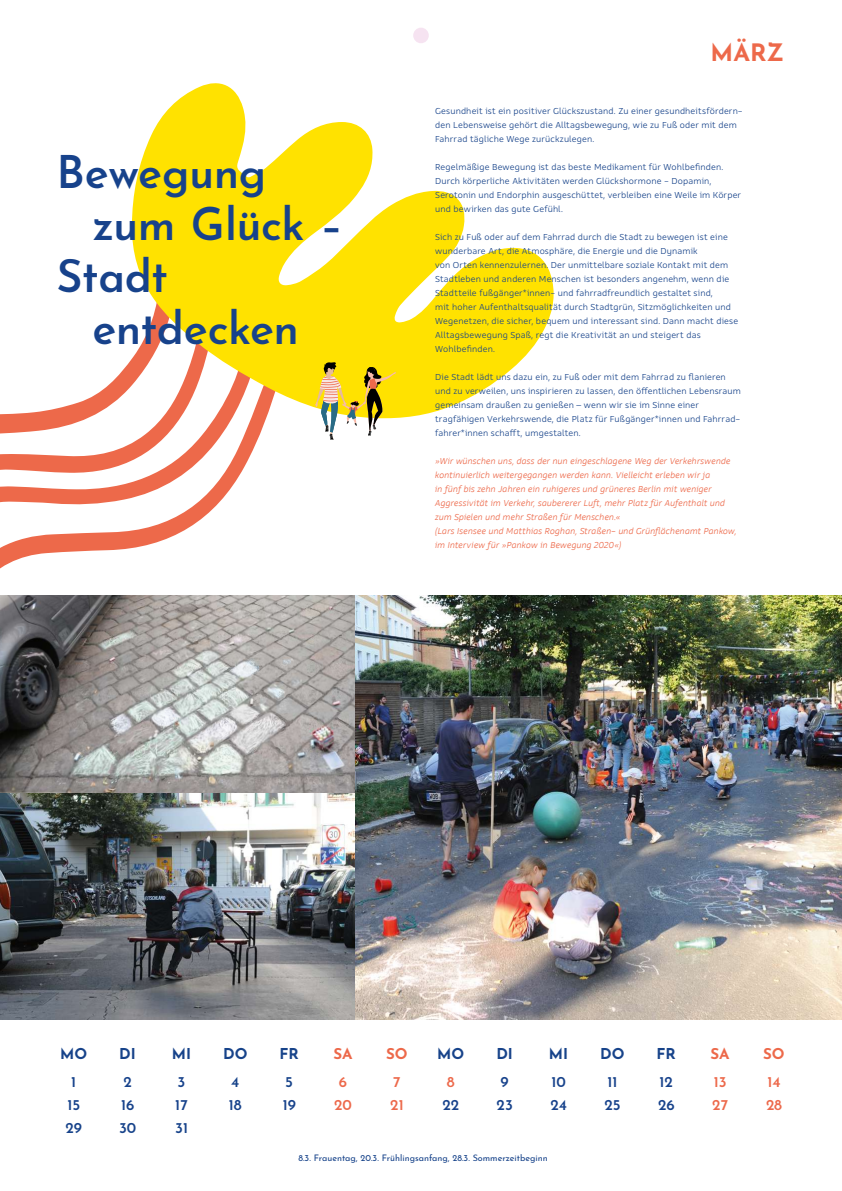
<style>
.page{position:relative;width:842px;height:1191px;background:#fff}
.page>*{position:absolute;margin:0;border:0;box-sizing:border-box;transform-origin:0 0}
.t1{font:600 45px "Josefin Sans";letter-spacing:-.015em;color:#17428b}
.t2{font:700 24px "Josefin Sans";color:#ed694a}
.t3{font:600 15px "Josefin Sans";color:#17428b}
.t4{font:700 15px "Josefin Sans";color:#17438a}
.t5{font:600 15px "Josefin Sans";color:#ed694b}
.t6{font:700 15px "Josefin Sans";color:#ed694a}
.t7{font:600 15px "Josefin Sans";color:#17438a}
.t8{font:300 9.5px/14px "Rehn W03";letter-spacing:.01em;color:#17438a}
.t9{font:italic 300 9.5px/14px "Rehn W03";letter-spacing:.01em;color:#ed694a}
.t10{font:9px "Josefin Sans";color:#17438a}
</style>
<div class="page">
<img style="left:0;top:595px;width:842px;height:424px">
<svg style="left:0;top:358px;width:266px;height:211px"></svg>
<svg style="left:132px;top:83px;width:422px;height:336px;fill:#ffe200"></svg>
<svg style="left:315px;top:362px;width:81px;height:78px"></svg>
<div style="left:413px;top:28px;width:16px;height:15px;background:#f6e3f1;border-radius:50%"></div>
<h1 class="t1" style="left:56px;top:134px;width:212px">Bewegung</h1>
<h1 class="t1" style="left:92px;top:186px;width:252px">zum Glück –</h1>
<h1 class="t1" style="left:56px;top:238px;width:113px">Stadt</h1>
<h1 class="t1" style="left:92px;top:290px;width:208px">entdecken</h1>
<h2 class="t2" style="left:711px;top:31px;width:75px">MÄRZ</h2>
<p class="t8" style="left:435px;top:103px;width:309px">Gesundheit ist ein positiver Glückszustand. Zu einer gesundheitsfördern&shy;den Lebensweise gehört die Alltagsbewegung, wie zu Fuß oder mit dem<br>Fahrrad tägliche Wege zurückzulegen.</p>
<p class="t8" style="left:435px;top:159px;width:307px">Regelmäßige Bewegung ist das beste Medikament für Wohlbefinden.<br>Durch körperliche Aktivitäten werden Glückshormone - Dopamin, Serotonin und Endorphin ausgeschüttet, verbleiben eine Weile im Körper und bewirken das gute Gefühl.</p>
<p class="t8" style="left:435px;top:229px;width:305px">Sich zu Fuß oder auf dem Fahrrad durch die Stadt zu bewegen ist eine wunderbare Art, die Atmosphäre, die Energie und die Dynamik<br>von Orten kennenzulernen. Der unmittelbare soziale Kontakt mit dem Stadtleben und anderen Menschen ist besonders angenehm, wenn die Stadtteile fußgänger*innen- und fahrradfreundlich gestaltet sind,<br>mit hoher Aufenthaltsqualität durch Stadtgrün, Sitzmöglichkeiten und Wegenetzen, die sicher, bequem und interessant sind. Dann macht diese Alltagsbewegung Spaß, regt die Kreativität an und steigert das Wohlbefinden.</p>
<p class="t8" style="left:435px;top:369px;width:307px">Die Stadt lädt uns dazu ein, zu Fuß oder mit dem Fahrrad zu flanieren und zu verweilen, uns inspirieren zu lassen, den öffentlichen Lebensraum gemeinsam draußen zu genießen – wenn wir sie im Sinne einer tragfähigen Verkehrswende, die Platz für Fußgänger*innen und Fahrrad&shy;fahrer*innen schafft, umgestalten.</p>
<p class="t9" style="left:435px;top:453px;width:303px">»Wir wünschen uns, dass der nun eingeschlagene Weg der Verkehrswende kontinuierlich weitergegangen werden kann. Vielleicht erleben wir ja<br>in fünf bis zehn Jahren ein ruhigeres und grüneres Berlin mit weniger Aggressivität im Verkehr, saubererer Luft, mehr Platz für Aufenthalt und zum Spielen und mehr Straßen für Menschen.«<br>(Lars Isensee und Matthias Roghan, Straßen- und Grünflächenamt Pankow, im Interview für »Pankow in Bewegung 2020«)</p>
<h3 class="t4" style="left:60px;top:1040px;width:28px">MO</h3>
<h3 class="t4" style="left:119px;top:1040px;width:18px">DI</h3>
<h3 class="t4" style="left:172px;top:1040px;width:21px">MI</h3>
<h3 class="t4" style="left:223px;top:1040px;width:26px">DO</h3>
<h3 class="t4" style="left:280px;top:1040px;width:21px">FR</h3>
<h3 class="t6" style="left:333px;top:1040px;width:21px">SA</h3>
<h3 class="t6" style="left:386px;top:1040px;width:23px">SO</h3>
<h3 class="t4" style="left:437px;top:1040px;width:28px">MO</h3>
<h3 class="t4" style="left:496px;top:1040px;width:18px">DI</h3>
<h3 class="t4" style="left:549px;top:1040px;width:21px">MI</h3>
<h3 class="t4" style="left:600px;top:1040px;width:26px">DO</h3>
<h3 class="t4" style="left:657px;top:1040px;width:21px">FR</h3>
<h3 class="t6" style="left:710px;top:1040px;width:21px">SA</h3>
<h3 class="t6" style="left:763px;top:1040px;width:23px">SO</h3>
<h3 class="t3" style="left:71px;top:1069px;width:7px">1</h3>
<h3 class="t3" style="left:123px;top:1069px;width:10px">2</h3>
<h3 class="t3" style="left:178px;top:1069px;width:9px">3</h3>
<h3 class="t7" style="left:231px;top:1069px;width:10px">4</h3>
<h3 class="t7" style="left:285px;top:1069px;width:9px">5</h3>
<h3 class="t5" style="left:339px;top:1069px;width:10px">6</h3>
<h3 class="t5" style="left:393px;top:1069px;width:9px">7</h3>
<h3 class="t5" style="left:447px;top:1069px;width:9px">8</h3>
<h3 class="t3" style="left:501px;top:1069px;width:10px">9</h3>
<h3 class="t3" style="left:551px;top:1069px;width:16px">10</h3>
<h3 class="t3" style="left:607px;top:1069px;width:12px">11</h3>
<h3 class="t3" style="left:660px;top:1069px;width:15px">12</h3>
<h3 class="t5" style="left:714px;top:1069px;width:14px">13</h3>
<h3 class="t5" style="left:767px;top:1069px;width:15px">14</h3>
<h3 class="t3" style="left:67px;top:1091px;width:14px">15</h3>
<h3 class="t3" style="left:121px;top:1091px;width:15px">16</h3>
<h3 class="t3" style="left:175px;top:1091px;width:14px">17</h3>
<h3 class="t3" style="left:229px;top:1091px;width:14px">18</h3>
<h3 class="t3" style="left:283px;top:1091px;width:15px">19</h3>
<h3 class="t5" style="left:334px;top:1091px;width:19px">20</h3>
<h3 class="t5" style="left:390px;top:1091px;width:15px">21</h3>
<h3 class="t3" style="left:442px;top:1091px;width:18px">22</h3>
<h3 class="t3" style="left:497px;top:1091px;width:18px">23</h3>
<h3 class="t3" style="left:550px;top:1091px;width:18px">24</h3>
<h3 class="t3" style="left:604px;top:1091px;width:18px">25</h3>
<h3 class="t3" style="left:658px;top:1091px;width:18px">26</h3>
<h3 class="t5" style="left:712px;top:1091px;width:17px">27</h3>
<h3 class="t5" style="left:766px;top:1091px;width:18px">28</h3>
<h3 class="t7" style="left:66px;top:1114px;width:18px">29</h3>
<h3 class="t7" style="left:119px;top:1114px;width:19px">30</h3>
<h3 class="t7" style="left:175px;top:1114px;width:14px">31</h3>
<p class="t10" style="left:298px;top:1150px;width:251px">8.3. Frauentag, 20.3. Frühlingsanfang, 28.3. Sommerzeitbeginn</p>
</div>
